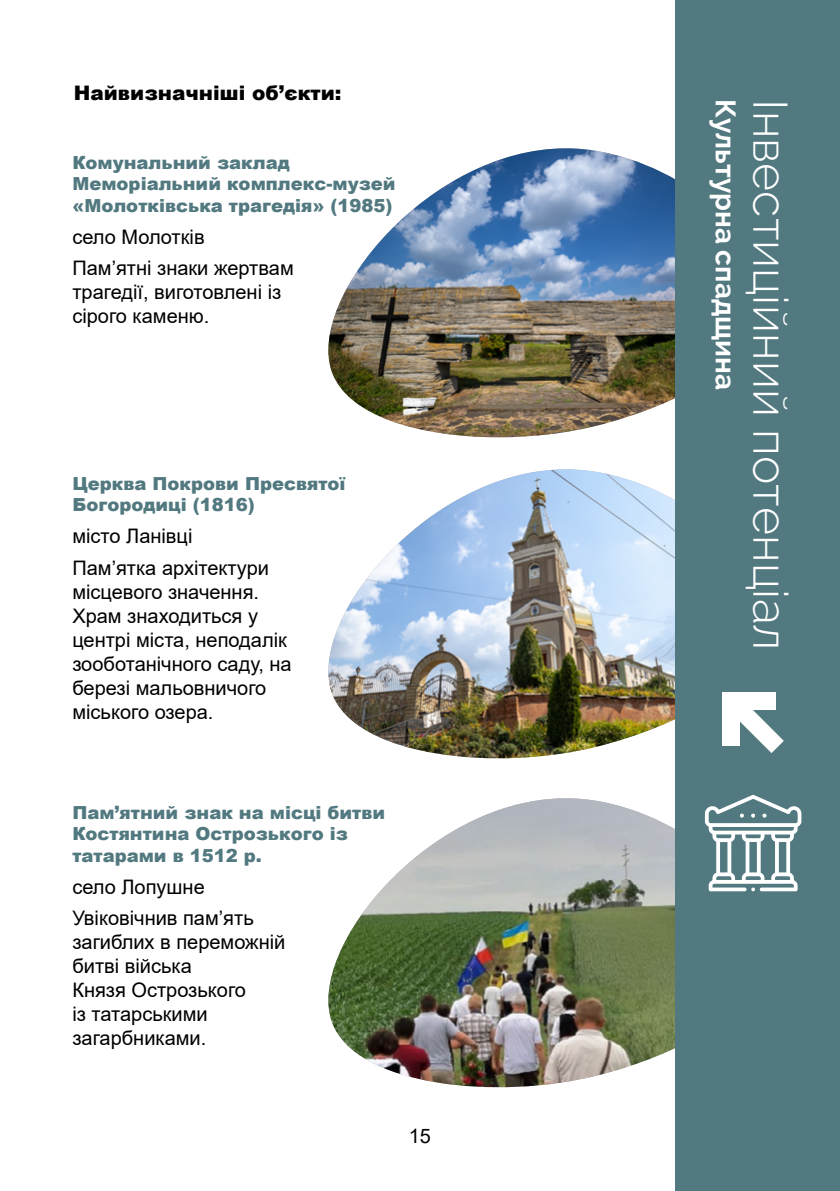
<style>
.page{position:relative;width:840px;height:1191px;background:#fff}
.page>*{position:absolute;margin:0;border:0;box-sizing:border-box;transform-origin:0 0}
.t1{font:300 48px "Raleway";color:#fff}
.t2{font:700 28px "Raleway";color:#fff}
.t3{font:20px/24px "Arial";color:#000}
.t4{font:900 20px "Arial";color:#000}
.t5{font:900 18px/21.6px "Arial";color:#527980}
</style>
<div class="page">
<img style="left:328px;top:148px;width:347px;height:289px">
<img style="left:328px;top:469px;width:347px;height:290px">
<img style="left:328px;top:798px;width:347px;height:290px">
<div style="left:675px;top:0;width:164px;height:1191px;background:#527980"></div>
<svg style="left:733px;top:703px;width:50px;height:50px"></svg>
<div style="left:739px;top:692px;width:36px;height:17px;background:#fff"></div>
<div style="left:722px;top:692px;width:17px;height:53px;background:#fff"></div>
<svg style="left:704px;top:795px;width:97px;height:96px"></svg>
<p class="t4" style="left:74px;top:78px;width:269px">Найвизначніші об’єкти:</p>
<p class="t5" style="left:72px;top:151px;width:324px">Комунальний заклад<br>Меморіальний комплекс-музей «Молотківська трагедія» (1985)</p>
<p class="t3" style="left:72px;top:224px;width:134px">село Молотків</p>
<p class="t3" style="left:72px;top:256px;width:223px">Пам’ятні знаки жертвам трагедії, виготовлені із сірого каменю.</p>
<p class="t5" style="left:72px;top:472px;width:274px">Церква Покрови Пресвятої<br>Богородиці (1816)</p>
<p class="t3" style="left:72px;top:524px;width:122px">місто Ланівці</p>
<p class="t3" style="left:72px;top:555px;width:221px">Пам’ятка архітектури місцевого значення.<br>Храм знаходиться у центрі міста, неподалік зооботанічного саду, на березі мальовничого міського озера.</p>
<p class="t5" style="left:72px;top:801px;width:314px">Пам’ятний знак на місці битви<br>Костянтина Острозького із татарами в 1512 р.</p>
<p class="t3" style="left:72px;top:874px;width:134px">село Лопушне</p>
<p class="t3" style="left:72px;top:906px;width:214px">Увіковічнив пам’ять загиблих в переможній битві війська<br>Князя Острозького<br>із татарськими загарбниками.</p>
<p class="t3" style="left:408px;top:1124px;width:24px">15</p>
<h2 class="t2" style="left:741px;top:99px;width:292px;rotate:90deg">Культурна спадщина</h2>
<h1 class="t1" style="left:798px;top:99px;width:552px;rotate:90deg">Інвестиційний потенціал</h1>
</div>
